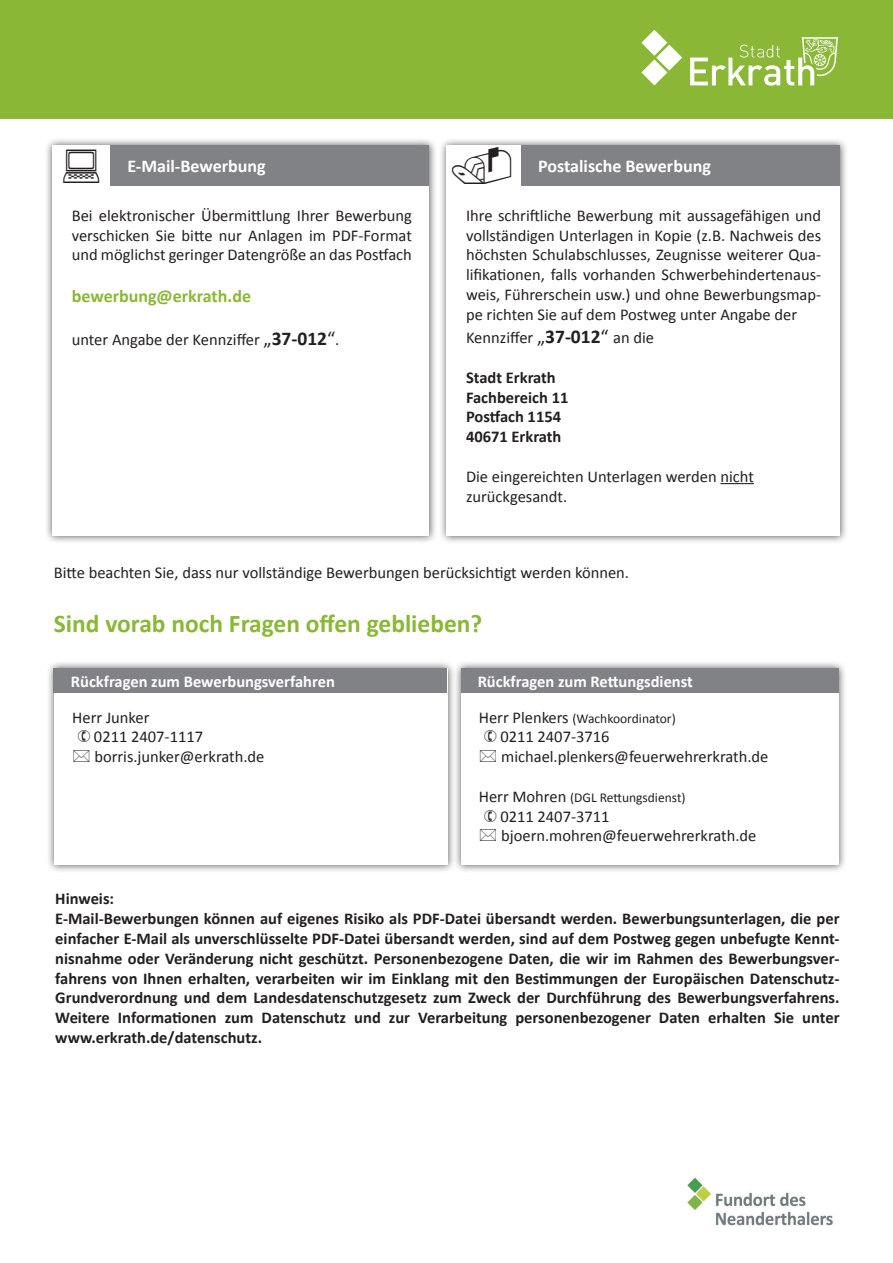
<style>
.page{position:relative;width:893px;height:1263px;background:#fff}
.page>*{position:absolute;margin:0;border:0;box-sizing:border-box;transform-origin:0 0}
.t1{font:700 25.5px "Calibri";color:#8ab836}
.t2{font:700 18px "Calibri";color:#fff}
.t3{font:700 18px "Calibri";color:#8ab836}
.t4{font:16.5px/19.8px "Calibri";color:#231f20}
.t5{font:700 16.5px/19.8px "Calibri";color:#231f20}
.t6{font:700 16.5px "Calibri";color:#fff}
.t7{font:13.5px "Calibri";color:#231f20}
.s1{font-size:19.5px}
.s2{font-weight:700;font-size:19.5px}
.s3{font-size:16.5px}
</style>
<div class="page">
<div style="left:0;top:0;width:893px;height:118px;background:#8ab836"></div>
<div style="left:46px;top:660px;width:410px;height:213px;background:#231f20;opacity:.75"></div>
<div style="left:54px;top:668px;width:393px;height:197px;background:#fff"></div>
<div style="left:54px;top:668px;width:393px;height:25px;background:#808285"></div>
<div style="left:453px;top:660px;width:394px;height:213px;background:#231f20;opacity:.75"></div>
<div style="left:461px;top:668px;width:378px;height:197px;background:#fff"></div>
<div style="left:461px;top:668px;width:378px;height:25px;background:#808285"></div>
<div style="left:438px;top:137px;width:410px;height:407px;background:#231f20;opacity:.75"></div>
<div style="left:446px;top:145px;width:394px;height:391px;background:#fff"></div>
<div style="left:521px;top:145px;width:319px;height:41px;background:#808285"></div>
<hr style="left:720px;top:483px;width:34px;height:1px;background:#231f20">
<div style="left:44px;top:137px;width:393px;height:407px;background:#231f20;opacity:.75"></div>
<div style="left:52px;top:145px;width:377px;height:391px;background:#fff"></div>
<div style="left:110px;top:145px;width:319px;height:41px;background:#808285"></div>
<img style="left:687px;top:1177px;width:146px;height:49px">
<svg style="left:690px;top:37px;width:148px;height:49px"></svg>
<svg style="left:641px;top:30px;width:41px;height:55px"></svg>
<p class="t2" style="left:127px;top:154px;width:140px">E-Mail-Bewerbung</p>
<p class="t4" style="left:72px;top:205px;width:342px;text-align:justify">Bei elektronischer Übermittlung Ihrer Bewerbung verschicken Sie bitte nur Anlagen im PDF-Format und möglichst geringer Datengröße an das Postfach</p>
<p class="t3" style="left:72px;top:283px;width:181px">bewerbung@erkrath.de</p>
<p class="t4" style="left:72px;top:329px;width:269px">unter Angabe der Kennziffer <span class="s1">„</span><span class="s2">37-012</span><span class="s1">“</span>.</p>
<p class="t2" style="left:538px;top:154px;width:174px">Postalische Bewerbung</p>
<p class="t4" style="left:466px;top:205px;width:357px;text-align:justify">Ihre schriftliche Bewerbung mit aussagefähigen und vollständigen Unterlagen in Kopie (z.B. Nachweis des höchsten Schulabschlusses, Zeugnisse weiterer Qua&shy;lifikationen, falls vorhanden Schwerbehindertenaus&shy;weis, Führerschein usw.) und ohne Bewerbungsmap&shy;pe richten Sie auf dem Postweg unter Angabe der</p>
<p class="t4" style="left:466px;top:327px;width:190px">Kennziffer <span class="s1">„</span><span class="s2">37-012</span><span class="s1">“</span> an die</p>
<p class="t5" style="left:466px;top:367px;width:104px">Stadt Erkrath<br>Fachbereich 11<br>Postfach 1154<br>40671 Erkrath</p>
<p class="t4" style="left:466px;top:466px;width:289px">Die eingereichten Unterlagen werden nicht zurückgesandt.</p>
<p class="t4" style="left:54px;top:562px;width:577px">Bitte beachten Sie, dass nur vollständige Bewerbungen berücksichtigt werden können.</p>
<h1 class="t1" style="left:54px;top:605px;width:430px">Sind vorab noch Fragen offen geblieben?</h1>
<p class="t6" style="left:71px;top:670px;width:266px">Rückfragen zum Bewerbungsverfahren</p>
<p class="t6" style="left:478px;top:670px;width:217px">Rückfragen zum Rettungsdienst</p>
<p class="t4" style="left:94px;top:707px;width:172px;text-indent:-22px">Herr Junker<br>0211 2407-1117 borris.junker@erkrath.de</p>
<p class="t7" style="left:479px;top:709px;width:199px"><span class="s3">Herr Plenkers</span> (Wachkoordinator)</p>
<p class="t4" style="left:500px;top:726px;width:270px">0211 2407-3716 michael.plenkers@feuerwehrerkrath.de</p>
<p class="t7" style="left:479px;top:788px;width:208px"><span class="s3">Herr Mohren</span> (DGL Rettungsdienst)</p>
<p class="t4" style="left:500px;top:806px;width:258px">0211 2407-3711 bjoern.mohren@feuerwehrerkrath.de</p>
<p class="t5" style="left:55px;top:888px;width:786px">Hinweis:<br>E-Mail-Bewerbungen können auf eigenes Risiko als PDF-Datei übersandt werden. Bewerbungsunterlagen, die per einfacher E-Mail als unverschlüsselte PDF-Datei übersandt werden, sind auf dem Postweg gegen unbefugte Kennt&shy;nisnahme oder Veränderung nicht geschützt. Personenbezogene Daten, die wir im Rahmen des Bewerbungsver&shy;fahrens von Ihnen erhalten, verarbeiten wir im Einklang mit den Bestimmungen der Europäischen Datenschutz-Grundverordnung und dem Landesdatenschutzgesetz zum Zweck der Durchführung des Bewerbungsverfahrens.<br>Weitere Informationen zum Datenschutz und zur Verarbeitung personenbezogener Daten erhalten Sie unter www.erkrath.de/datenschutz.</p>
</div>
